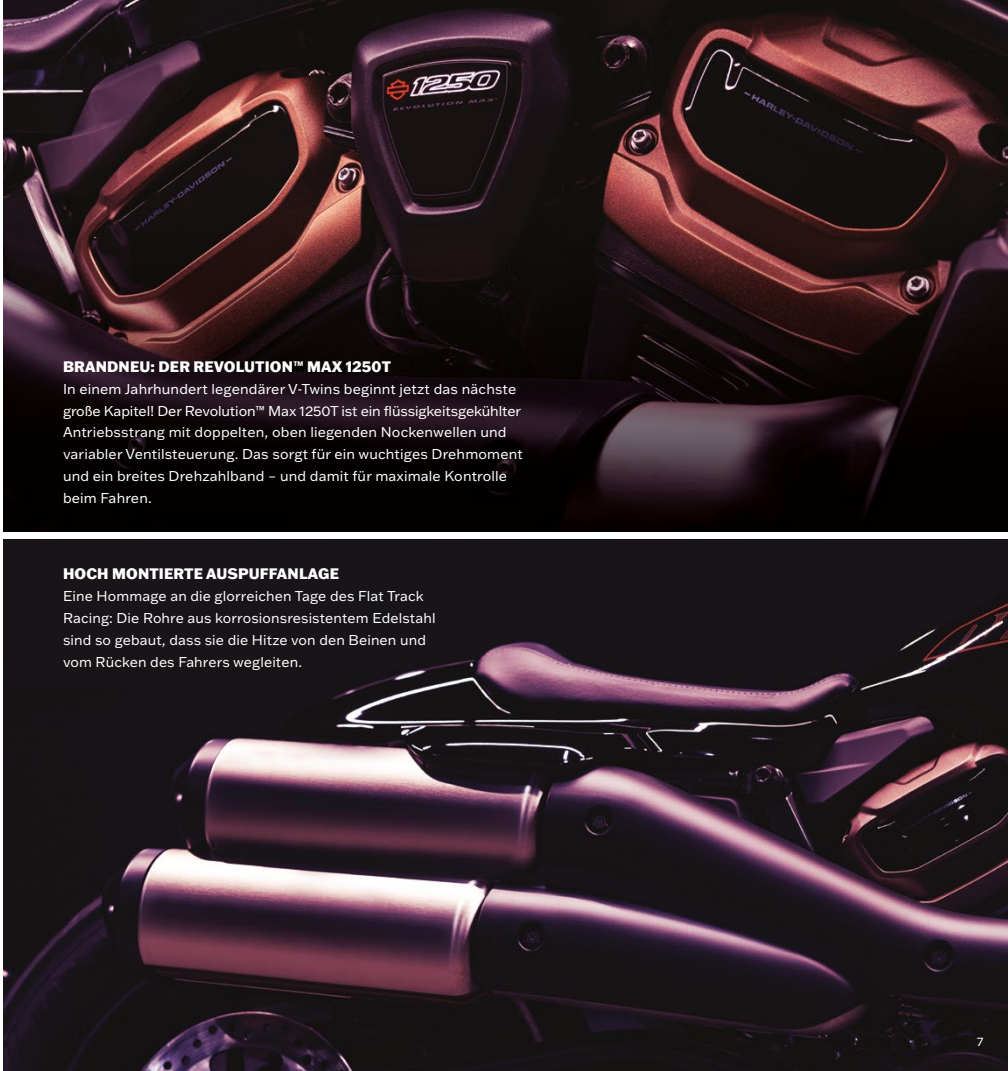
<style>
.page{position:relative;width:1008px;height:1071px;background:#fff}
.page>*{position:absolute;margin:0;border:0;box-sizing:border-box;transform-origin:0 0}
.t1{font:800 14.88px "Franklin Gothic ATF";letter-spacing:.01em;color:#fff}
.t2{font:14px/21.9px "Franklin Gothic ATF";letter-spacing:.01em;color:#fff}
.t3{font:12.25px "Franklin Gothic ATF";color:#fff}
</style>
<div class="page">
<img style="left:4px;top:539px;width:1004px;height:532px">
<img style="left:4px;top:0;width:1004px;height:532px">
<p class="t1" style="left:63px;top:356px;width:330px">BRANDNEU: DER REVOLUTION™ MAX 1250T</p>
<p class="t2" style="left:63px;top:377px;width:461px">In einem Jahrhundert legendärer V-Twins beginnt jetzt das nächste große Kapitel! Der Revolution™ Max 1250T ist ein flüssigkeitsgekühlter Antriebsstrang mit doppelten, oben liegenden Nockenwellen und variabler Ventilsteuerung. Das sorgt für ein wuchtiges Drehmoment und ein breites Drehzahlband – und damit für maximale Kontrolle beim Fahren.</p>
<p class="t1" style="left:63px;top:564px;width:277px">HOCH MONTIERTE AUSPUFFANLAGE</p>
<p class="t2" style="left:63px;top:585px;width:374px">Eine Hommage an die glorreichen Tage des Flat Track Racing: Die Rohre aus korrosionsresistentem Edelstahl sind so gebaut, dass sie die Hitze von den Beinen und vom Rücken des Fahrers wegleiten.</p>
<p class="t3" style="left:977px;top:1034px;width:8px">7</p>
</div>
